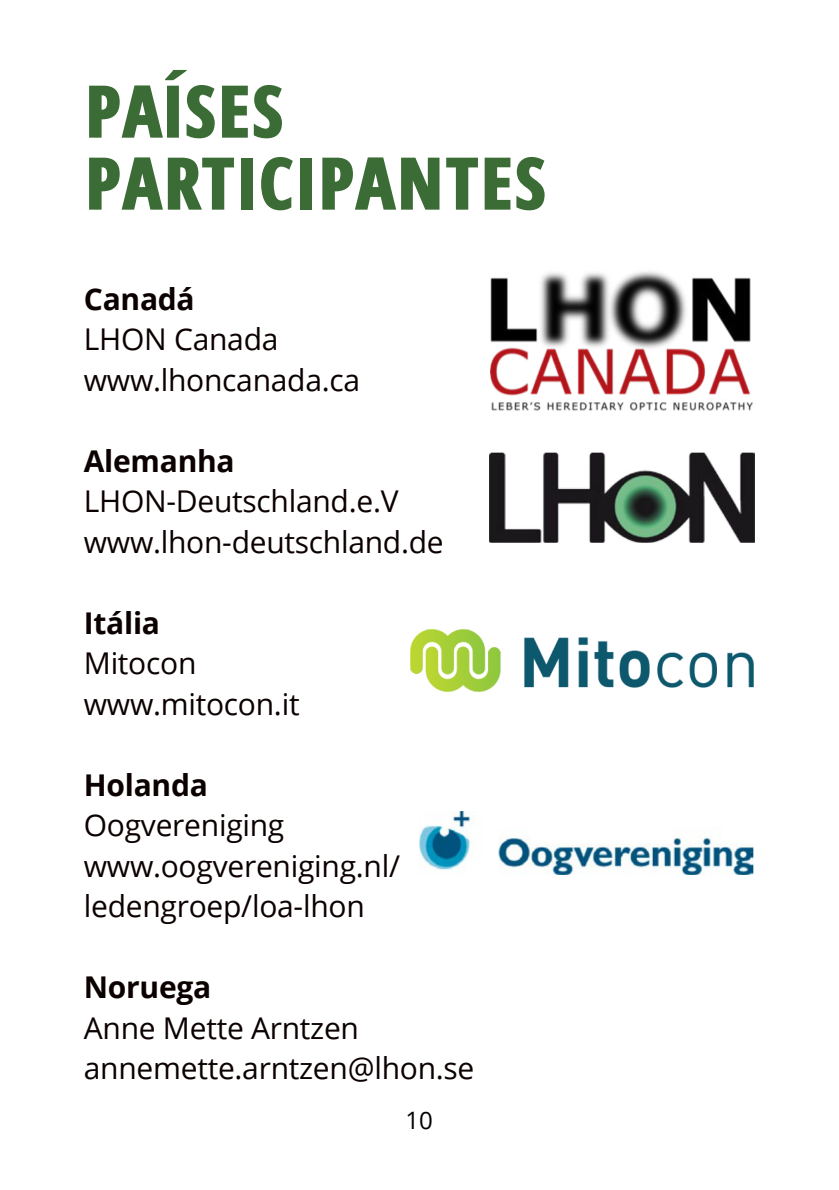
<style>
.page{position:relative;width:839px;height:1190px;background:#fff}
.page>*{position:absolute;margin:0;border:0;box-sizing:border-box;transform-origin:0 0}
.t1{font:800 72.8px/72px "Open Sans Hebrew Condensed";color:#3b6c36}
.t2{font:30px/40.4px "Open Sans";letter-spacing:-.01em;color:#0b0100}
.t3{font:700 30px "Open Sans";letter-spacing:-.01em;color:#0b0100}
.t4{font:24px "Open Sans";color:#000}
</style>
<div class="page">
<img style="left:490px;top:271px;width:263px;height:140px">
<img style="left:489px;top:452px;width:265px;height:90px">
<img style="left:410px;top:630px;width:343px;height:61px">
<img style="left:419px;top:811px;width:334px;height:63px">
<h1 class="t1" style="left:84px;top:73px;width:464px">PAÍSES<br>PARTICIPANTES</h1>
<p class="t3" style="left:84px;top:277px;width:112px">Canadá</p>
<p class="t2" style="left:84px;top:318px;width:278px">LHON Canada www.lhoncanada.ca</p>
<p class="t3" style="left:84px;top:439px;width:152px">Alemanha</p>
<p class="t2" style="left:84px;top:480px;width:361px">LHON-Deutschland.e.V www.lhon-deutschland.de</p>
<p class="t3" style="left:84px;top:601px;width:78px">Itália</p>
<p class="t2" style="left:84px;top:642px;width:217px">Mitocon www.mitocon.it</p>
<p class="t3" style="left:84px;top:763px;width:125px">Holanda</p>
<p class="t2" style="left:84px;top:804px;width:317px">Oogvereniging www.oogvereniging.nl/ ledengroep/loa-lhon</p>
<p class="t3" style="left:84px;top:966px;width:129px">Noruega</p>
<p class="t2" style="left:84px;top:1006px;width:392px">Anne Mette Arntzen annemette.arntzen@lhon.se</p>
<p class="t4" style="left:405px;top:1103px;width:29px">10</p>
</div>
